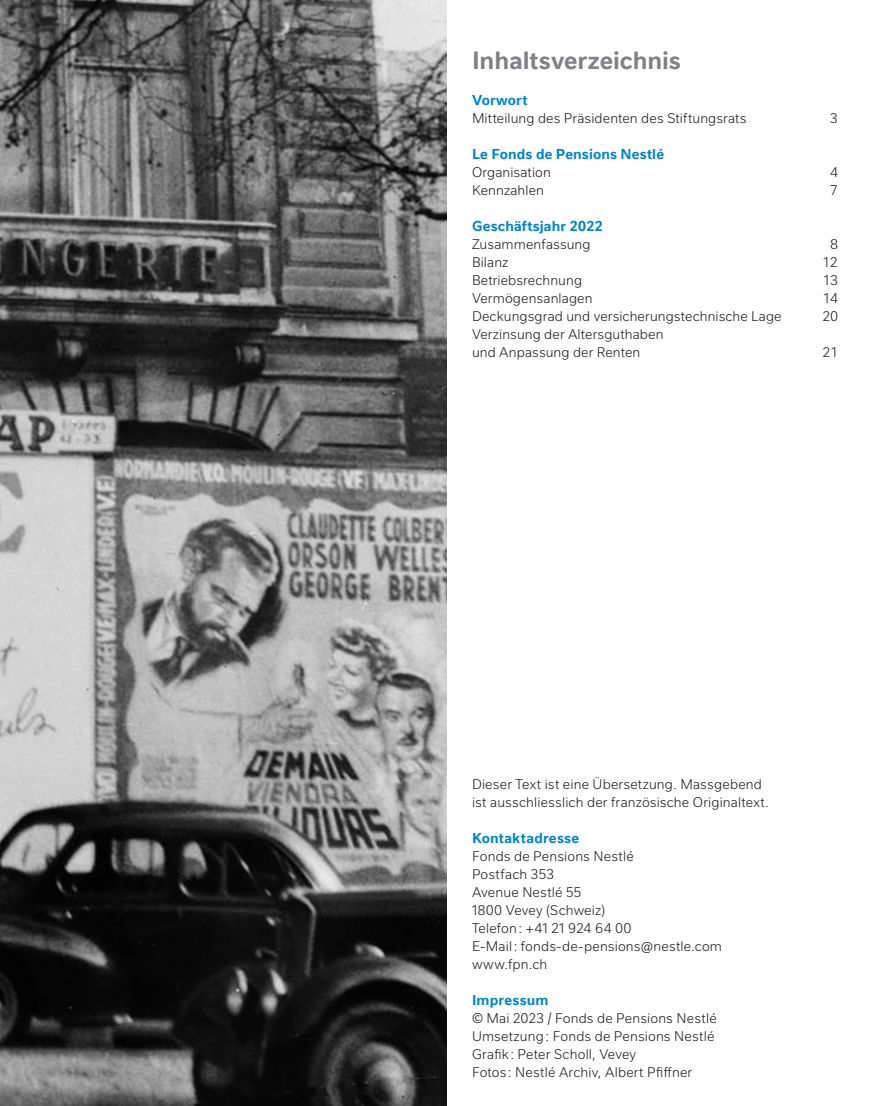
<style>
.page{position:relative;width:893px;height:1106px;background:#fff}
.page>*{position:absolute;margin:0;border:0;box-sizing:border-box;transform-origin:0 0}
._103_Titre{font:700 24px "Nestle Text OTFAR";letter-spacing:-.005em;color:#808285}
._203_Texte{font:700 13.8px "Nestle Text OTFAR";letter-spacing:.01em;color:#0084ca}
._203_Texte-2{font:300 13.5px/18px "Nestle Text OTFAR";letter-spacing:.01em;color:#231f20}
</style>
<div class="page">
<img style="left:0;top:0;width:446px;height:1106px">
<p class="_103_Titre" style="left:472px;top:47px;width:210px">Inhaltsverzeichnis</p>
<p class="_203_Texte" style="left:472px;top:92px;width:57px">Vorwort</p>
<p class="_203_Texte-2" style="left:472px;top:109px;width:276px">Mitteilung des Präsidenten des Stiftungsrats</p>
<p class="_203_Texte-2" style="left:830px;top:109px;width:10px">3</p>
<p class="_203_Texte" style="left:472px;top:146px;width:194px">Le Fonds de Pensions Nestlé</p>
<p class="_203_Texte-2" style="left:472px;top:163px;width:80px">Organisation</p>
<p class="_203_Texte-2" style="left:830px;top:163px;width:10px">4</p>
<p class="_203_Texte-2" style="left:472px;top:181px;width:74px">Kennzahlen</p>
<p class="_203_Texte-2" style="left:830px;top:181px;width:10px">7</p>
<p class="_203_Texte" style="left:472px;top:218px;width:132px">Geschäftsjahr 2022</p>
<p class="_203_Texte-2" style="left:472px;top:235px;width:120px">Zusammenfassung</p>
<p class="_203_Texte-2" style="left:830px;top:235px;width:10px">8</p>
<p class="_203_Texte-2" style="left:472px;top:253px;width:38px">Bilanz</p>
<p class="_203_Texte-2" style="left:822px;top:253px;width:17px">12</p>
<p class="_203_Texte-2" style="left:472px;top:271px;width:112px">Betriebsrechnung</p>
<p class="_203_Texte-2" style="left:822px;top:271px;width:17px">13</p>
<p class="_203_Texte-2" style="left:472px;top:289px;width:122px">Vermögensanlagen</p>
<p class="_203_Texte-2" style="left:822px;top:289px;width:17px">14</p>
<p class="_203_Texte-2" style="left:472px;top:307px;width:311px">Deckungsgrad und versicherungstechnische Lage</p>
<p class="_203_Texte-2" style="left:822px;top:307px;width:17px">20</p>
<p class="_203_Texte-2" style="left:472px;top:325px;width:193px">Verzinsung der Altersguthaben und Anpassung der Renten</p>
<p class="_203_Texte-2" style="left:822px;top:343px;width:17px">21</p>
<p class="_203_Texte-2" style="left:472px;top:775px;width:292px">Dieser Text ist eine Übersetzung. Massgebend</p>
<p class="_203_Texte-2" style="left:472px;top:793px;width:298px">ist ausschliesslich der französische Originaltext.</p>
<p class="_203_Texte" style="left:472px;top:830px;width:109px">Kontaktadresse</p>
<p class="_203_Texte-2" style="left:472px;top:847px;width:163px">Fonds de Pensions Nestlé</p>
<p class="_203_Texte-2" style="left:472px;top:865px;width:84px">Postfach 353</p>
<p class="_203_Texte-2" style="left:472px;top:883px;width:111px">Avenue Nestlé 55</p>
<p class="_203_Texte-2" style="left:472px;top:901px;width:135px">1800 Vevey (Schweiz)</p>
<p class="_203_Texte-2" style="left:472px;top:919px;width:161px">Telefon : +41 21 924 64 00</p>
<p class="_203_Texte-2" style="left:472px;top:937px;width:252px">E-Mail : fonds-de-pensions@nestle.com</p>
<p class="_203_Texte-2" style="left:472px;top:955px;width:77px">www.fpn.ch</p>
<p class="_203_Texte" style="left:472px;top:992px;width:78px">Impressum</p>
<p class="_203_Texte-2" style="left:472px;top:1009px;width:246px">© Mai 2023 / Fonds de Pensions Nestlé<br>Umsetzung : Fonds de Pensions Nestlé<br>Grafik : Peter Scholl, Vevey</p>
<p class="_203_Texte-2" style="left:472px;top:1063px;width:222px">Fotos : Nestlé Archiv, Albert Pfiffner</p>
</div>
